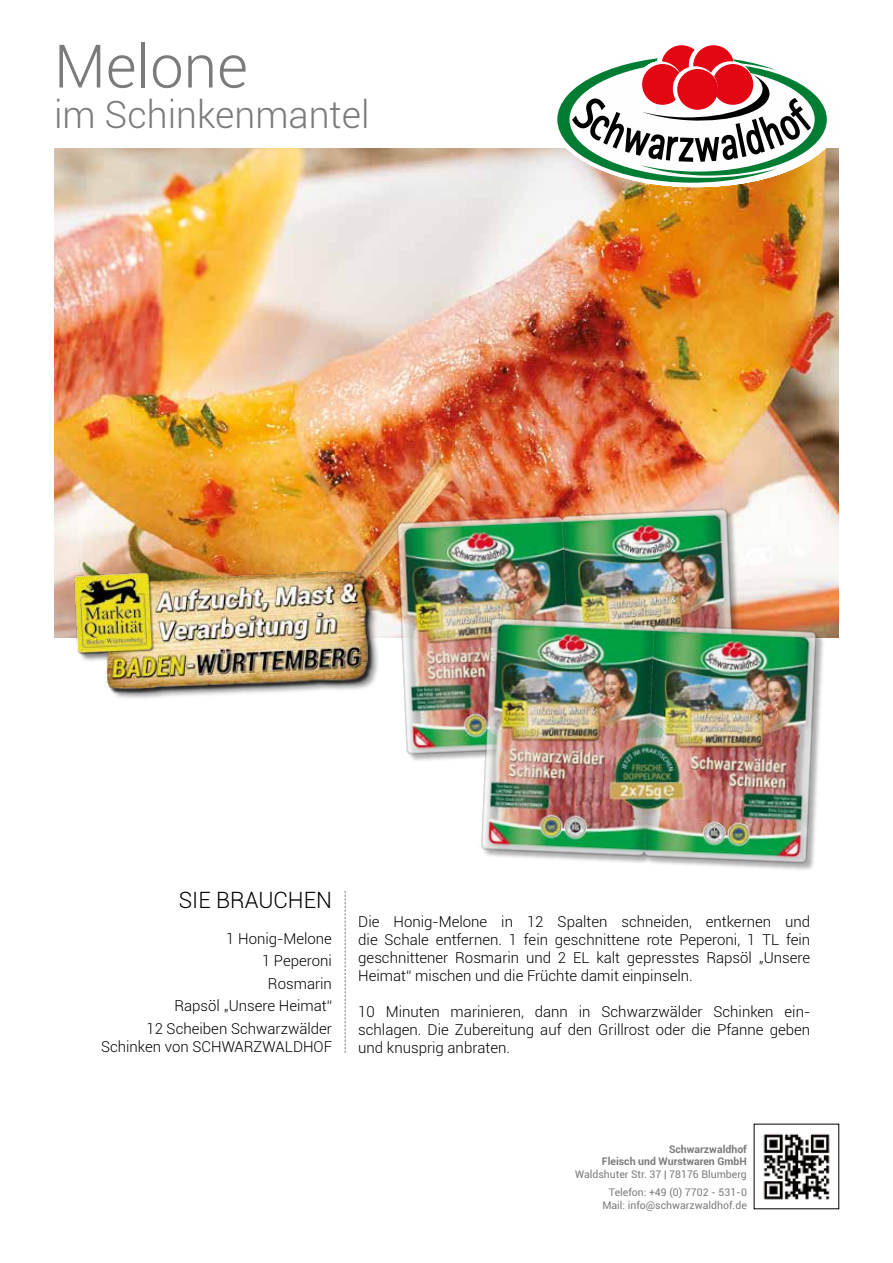
<style>
.page{position:relative;width:893px;height:1263px;background:#fff}
.page>*{position:absolute;margin:0;border:0;box-sizing:border-box;transform-origin:0 0}
.t1{font:300 60px "Roboto";color:#7c7b7b}
.t2{font:300 37.5px "Roboto";color:#7c7b7b}
.t3{font:300 22.5px "Roboto";color:#000}
.t4{font:300 15px/18px "Roboto";color:#000;text-align:justify}
.t5{font:10.5px/18.6px "Roboto";color:#7c7b7b;text-align:right}
.t6{font:700 10.5px/12.6px "Roboto";color:#7c7b7b;text-align:right}
</style>
<div class="page">
<img style="left:54px;top:149px;width:785px;height:489px">
<div style="left:553px;top:52px;width:286px;height:135px;background:#fefefe;border-radius:50%"></div>
<svg style="left:557px;top:45px;width:270px;height:138px"></svg>
<img style="left:763px;top:1133px;width:67px;height:67px">
<svg style="left:345px;top:891px;width:1px;height:162px"></svg>
<img style="left:392px;top:504px;width:350px;height:255px">
<div style="left:75px;top:572px;width:306px;height:129px;background:#fff"></div>
<img style="left:70px;top:567px;width:310px;height:131px">
<div style="left:482px;top:618px;width:343px;height:254px;background:#fff"></div>
<img style="left:476px;top:613px;width:346px;height:256px">
<h1 class="t1" style="left:54px;top:25px;width:195px">Melone</h1>
<h2 class="t2" style="left:54px;top:89px;width:317px">im Schinkenmantel</h2>
<h3 class="t3" style="left:179px;top:884px;width:155px">SIE BRAUCHEN</h3>
<p class="t4" style="left:146px;top:927px;width:187px;line-height:22.5px;text-align:right">1 Honig-Melone<br>1 Peperoni<br>Rosmarin<br>Rapsöl „Unsere Heimat“<br>12 Scheiben Schwarzwälder</p>
<p class="t4" style="left:101px;top:1037px;width:232px">Schinken von SCHWARZWALDHOF</p>
<p class="t4" style="left:358px;top:912px;width:453px">Die Honig-Melone in 12 Spalten schneiden, entkernen und die Schale entfernen. 1 fein geschnittene rote Peperoni, 1 TL fein geschnittener Rosmarin und 2 EL kalt gepresstes Rapsöl „Unsere Heimat“ mischen und die Früchte damit einpinseln.</p>
<p class="t4" style="left:358px;top:1002px;width:454px">10 Minuten marinieren, dann in Schwarzwälder Schinken ein&shy;schlagen. Die Zubereitung auf den Grillrost oder die Pfanne geben und knusprig anbraten.</p>
<p class="t6" style="left:602px;top:1142px;width:146px">Schwarzwaldhof<br>Fleisch und Wurstwaren GmbH</p>
<p class="t5" style="left:575px;top:1164px;width:173px">Waldshuter Str. 37 | 78176 Blumberg<br>Telefon: +49 (0) 7702 - 531-0</p>
<p class="t5" style="left:602px;top:1195px;width:146px">Mail: info@schwarzwaldhof.de</p>
</div>
